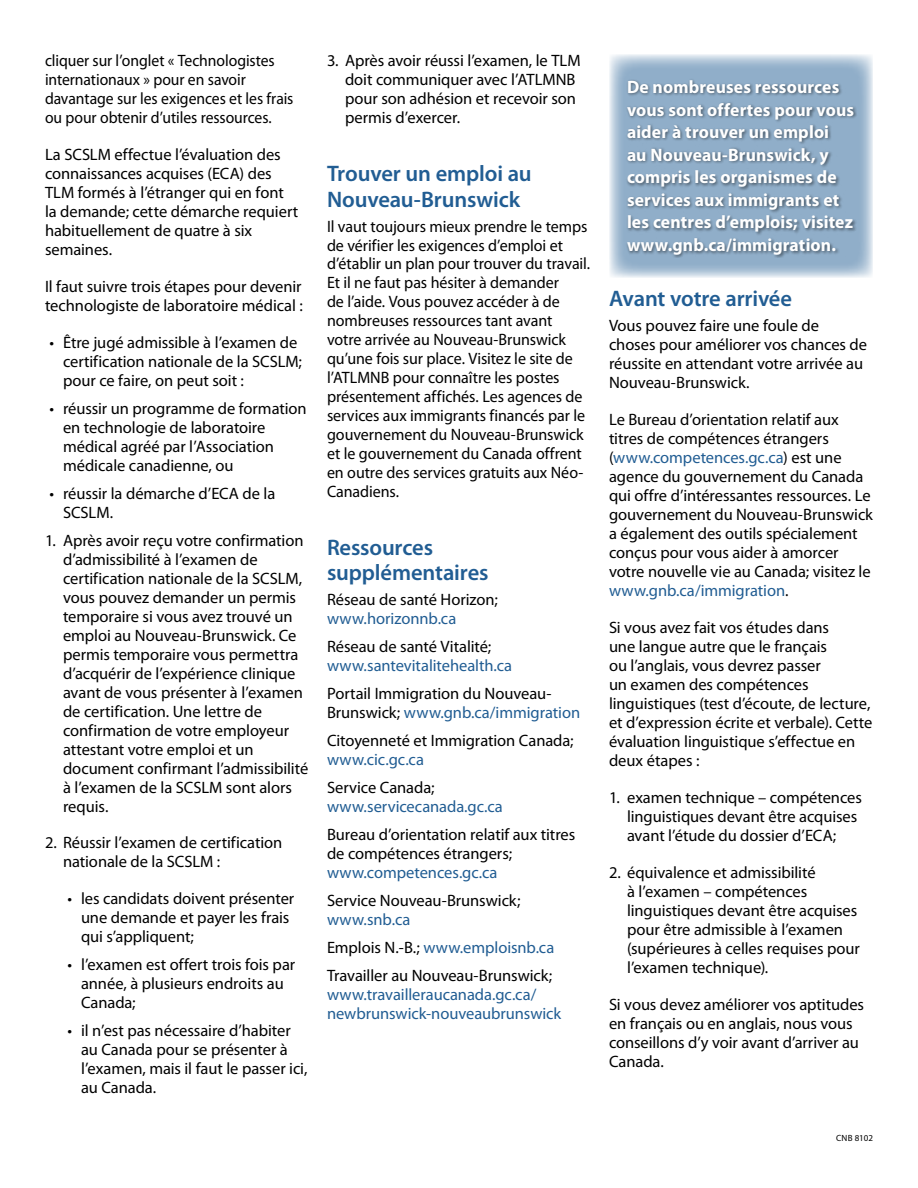
<style>
.page{position:relative;width:918px;height:1188px;background:#fff}
.page>*{position:absolute;margin:0;border:0;box-sizing:border-box;transform-origin:0 0}
.head_1{font:600 22.5px/25.8px "Myriad Pro";letter-spacing:-.005em;color:#215d93}
.callout_text{font:700 18px/22.5px "Myriad Pro";letter-spacing:.005em;color:#fff}
.text{font:16.5px/19px "Myriad Pro";letter-spacing:-.005em;color:#000}
.text_numbered{font:16.5px/19px "Myriad Pro";letter-spacing:-.005em;color:#000}
.list{font:16.5px/18.9px "Myriad Pro";letter-spacing:-.005em;color:#000}
.bullet_2{font:16.5px/19px "Myriad Pro";letter-spacing:-.005em;color:#000}
.bullet{font:16.5px/18.9px "Myriad Pro";letter-spacing:-.005em;color:#000}
.text-2{font:16.5px/19px "Myriad Pro";letter-spacing:-.005em;color:#000;scale:.95 1}
.list-2{font:16.5px/18.9px "Myriad Pro";letter-spacing:-.005em;color:#215d93}
.list_last{font:16.5px/19px "Myriad Pro";letter-spacing:-.005em;color:#215d93}
.CNB_number{font:9px "Myriad Pro";letter-spacing:.005em;color:#000}
.s1{color:#215d93}
.s2{color:#000}
</style>
<div class="page">
<svg style="left:609px;top:54px;width:264px;height:224px;background:#aec4d7"></svg>
<div style="left:625px;top:78px;width:233px;height:180px;background:#000;opacity:.5"></div>
<p class="text-2" style="left:45px;top:51px;width:263px">cliquer sur l’onglet « Technologistes internationaux » pour en savoir davantage sur les exigences et les frais ou pour obtenir d’utiles ressources.</p>
<p class="text" style="left:45px;top:145px;width:255px">La SCSLM effectue l’évaluation des connaissances acquises (ECA) des<br>TLM formés à l’étranger qui en font la demande; cette démarche requiert habituellement de quatre à six semaines.</p>
<p class="text" style="left:45px;top:277px;width:259px">Il faut suivre trois étapes pour devenir technologiste de laboratoire médical :</p>
<p class="bullet" style="left:63px;top:333px;width:241px;text-indent:-14px">• Être jugé admissible à l’examen de certification nationale de la SCSLM; pour ce faire, on peut soit :</p>
<p class="bullet" style="left:63px;top:399px;width:245px;text-indent:-14px">• réussir un programme de formation en technologie de laboratoire médical agréé par l’Association médicale canadienne, ou</p>
<p class="bullet" style="left:63px;top:484px;width:214px;text-indent:-14px">• réussir la démarche d’ECA de la<br>SCSLM.</p>
<p class="text_numbered" style="left:63px;top:531px;width:247px;text-indent:-18px">1. Après avoir reçu votre confirmation d’admissibilité à l’examen de certification nationale de la SCSLM, vous pouvez demander un permis temporaire si vous avez trouvé un emploi au Nouveau-Brunswick. Ce permis temporaire vous permettra d’acquérir de l’expérience clinique avant de vous présenter à l’examen de certification. Une lettre de confirmation de votre employeur attestant votre emploi et un document confirmant l’admissibilité à l’examen de la SCSLM sont alors requis.</p>
<p class="text_numbered" style="left:63px;top:833px;width:221px;text-indent:-18px">2. Réussir l’examen de certification nationale de la SCSLM :</p>
<p class="bullet_2" style="left:81px;top:889px;width:215px;text-indent:-14px">• les candidats doivent présenter une demande et payer les frais qui s’appliquent;</p>
<p class="bullet_2" style="left:81px;top:955px;width:216px;text-indent:-14px">• l’examen est offert trois fois par année, à plusieurs endroits au<br>Canada;</p>
<p class="bullet_2" style="left:81px;top:1021px;width:228px;text-indent:-14px">• il n’est pas nécessaire d’habiter au Canada pour se présenter à l’examen, mais il faut le passer ici, au Canada.</p>
<p class="text_numbered" style="left:345px;top:51px;width:237px;text-indent:-18px">3. Après avoir réussi l’examen, le TLM doit communiquer avec l’ATLMNB pour son adhésion et recevoir son permis d’exercer.</p>
<p class="head_1" style="left:327px;top:160px;width:206px">Trouver un emploi au<br>Nouveau-Brunswick</p>
<p class="text" style="left:327px;top:216px;width:265px">Il vaut toujours mieux prendre le temps de vérifier les exigences d’emploi et d’établir un plan pour trouver du travail.<br>Et il ne faut pas hésiter à demander<br>de l’aide. Vous pouvez accéder à de nombreuses ressources tant avant votre arrivée au Nouveau-Brunswick qu’une fois sur place. Visitez le site de l’ATLMNB pour connaître les postes présentement affichés. Les agences de services aux immigrants financés par le gouvernement du Nouveau-Brunswick et le gouvernement du Canada offrent en outre des services gratuits aux Néo-Canadiens.</p>
<p class="head_1" style="left:327px;top:534px;width:163px">Ressources supplémentaires</p>
<p class="list" style="left:327px;top:590px;width:172px">Réseau de santé Horizon; <span class="s1">www.horizonnb.ca</span></p>
<p class="list-2" style="left:327px;top:637px;width:187px"><span class="s2">Réseau de santé Vitalité; </span>www.santevitalitehealth.ca</p>
<p class="list" style="left:327px;top:684px;width:255px">Portail Immigration du Nouveau-<br>Brunswick; <span class="s1">www.gnb.ca/immigration</span></p>
<p class="list" style="left:327px;top:731px;width:248px">Citoyenneté et Immigration Canada; <span class="s1">www.cic.gc.ca</span></p>
<p class="list-2" style="left:327px;top:778px;width:177px"><span class="s2">Service Canada; </span>www.servicecanada.gc.ca</p>
<p class="list" style="left:327px;top:825px;width:250px">Bureau d’orientation relatif aux titres de compétences étrangers; <span class="s1">www.competences.gc.ca</span></p>
<p class="list" style="left:327px;top:891px;width:195px">Service Nouveau-Brunswick; <span class="s1">www.snb.ca</span></p>
<p class="list-2" style="left:327px;top:938px;width:229px"><span class="s2">Emplois N.-B.;</span> www.emploisnb.ca</p>
<p class="list_last" style="left:327px;top:966px;width:236px"><span class="s2">Travailler au Nouveau-Brunswick; </span>www.travailleraucanada.gc.ca/ newbrunswick-nouveaubrunswick</p>
<p class="callout_text" style="left:627px;top:75px;width:229px">De nombreuses ressources vous sont offertes pour vous aider à trouver un emploi<br>au Nouveau-Brunswick, y compris les organismes de services aux immigrants et les centres d’emplois; visitez www.gnb.ca/immigration.</p>
<p class="head_1" style="left:609px;top:285px;width:185px">Avant votre arrivée</p>
<p class="text" style="left:609px;top:316px;width:260px">Vous pouvez faire une foule de choses pour améliorer vos chances de réussite en attendant votre arrivée au<br>Nouveau-Brunswick.</p>
<p class="text" style="left:609px;top:410px;width:265px">Le Bureau d’orientation relatif aux titres de compétences étrangers (<span class="s1">www.competences.gc.ca</span>) est une agence du gouvernement du Canada qui offre d’intéressantes ressources. Le gouvernement du Nouveau-Brunswick a également des outils spécialement conçus pour vous aider à amorcer votre nouvelle vie au Canada; visitez le <span class="s1">www.gnb.ca/immigration</span>.</p>
<p class="text" style="left:609px;top:618px;width:265px">Si vous avez fait vos études dans<br>une langue autre que le français<br>ou l’anglais, vous devrez passer<br>un examen des compétences linguistiques (test d’écoute, de lecture, et d’expression écrite et verbale). Cette évaluation linguistique s’effectue en deux étapes :</p>
<p class="text_numbered" style="left:627px;top:788px;width:236px;text-indent:-18px">1. examen technique – compétences linguistiques devant être acquises avant l’étude du dossier d’ECA;</p>
<p class="text_numbered" style="left:627px;top:863px;width:234px;text-indent:-18px">2. équivalence et admissibilité<br>à l’examen – compétences linguistiques devant être acquises pour être admissible à l’examen (supérieures à celles requises pour l’examen technique).</p>
<p class="text" style="left:609px;top:994px;width:257px">Si vous devez améliorer vos aptitudes en français ou en anglais, nous vous conseillons d’y voir avant d’arriver au<br>Canada.</p>
<p class="CNB_number" style="left:836px;top:1132px;width:38px">CNB 8102</p>
</div>
